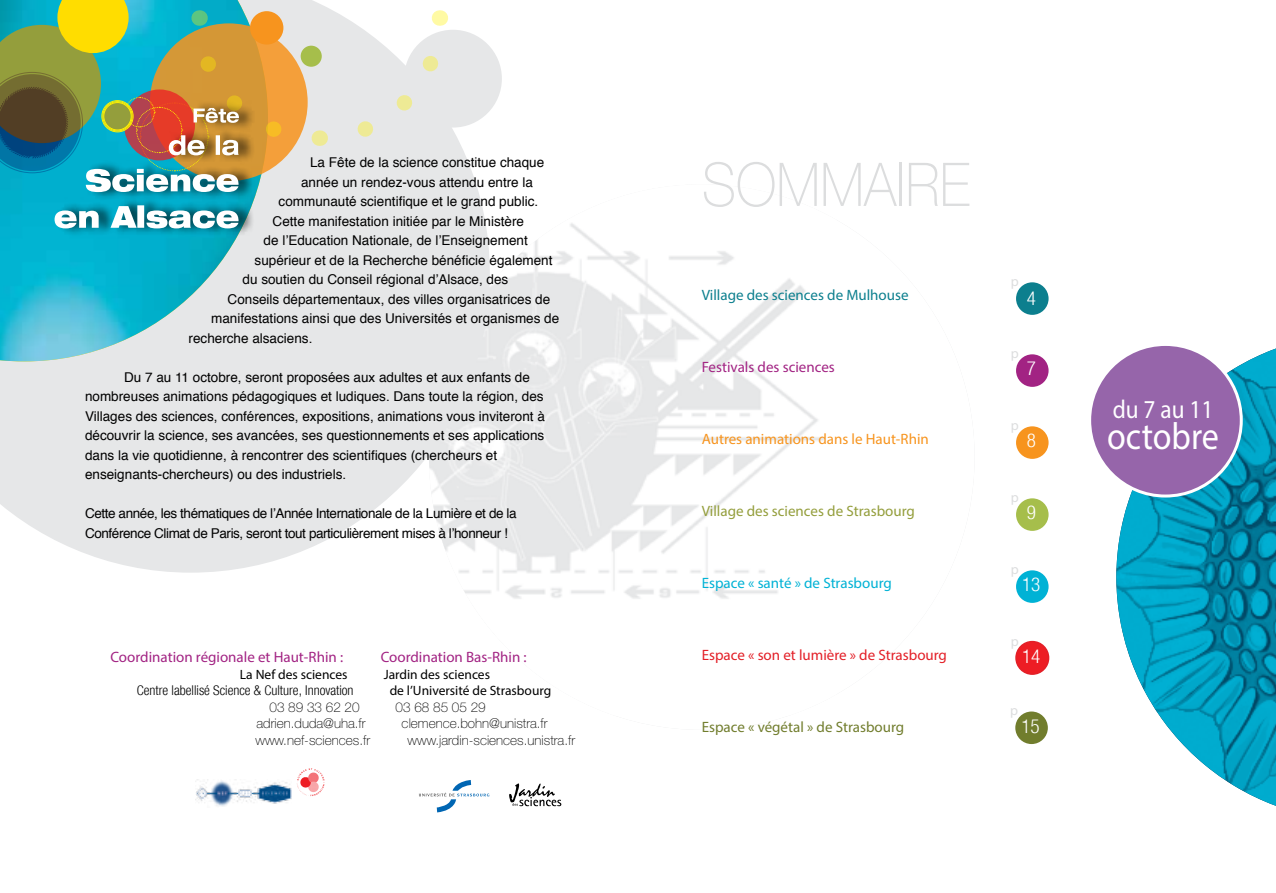
<style>
.page{position:relative;width:1276px;height:893px;background:#fff}
.page>*{position:absolute;margin:0;border:0;box-sizing:border-box;transform-origin:0 0}
.t1{font:100 condensed 60.3px "Helvetica Neue";color:#dcddde;scale:.9 1}
.t2{font:37.95px "Myriad Pro";color:#fff;scale:.9 1}
.t3{font:25.8px "Myriad Pro";color:#fff;scale:.9 1}
.t4{font:300 condensed 19.2px "Helvetica Neue";color:#fff}
.t5{font:15px "Myriad Pro";color:#a22383}
.t6{font:15px "Myriad Pro";color:#e31f27}
.t7{font:15px "Myriad Pro";color:#f7941e}
.t8{font:15px "Myriad Pro";color:#949e3c}
.t9{font:15px "Myriad Pro";color:#0c7f8e}
.t10{font:15px "Myriad Pro";color:#717d2d}
.t11{font:15px "Myriad Pro";color:#00b2d5}
.t12{font:14.1px "Myriad Pro";color:#dcddde}
.t13{font:13.5px/19.5px "Helvetica";color:#000}
.t14{font:13.5px/19.5px "Helvetica";letter-spacing:-.03em;color:#000}
.t15{font:100 condensed 13.5px/16.5px "Helvetica Neue";color:#000;text-align:center}
.t16{font:13.5px/16.5px "Myriad Pro";color:#000}
.t17{font:300 condensed 13.5px "Helvetica Neue";color:#000}
</style>
<div class="page">
<img style="left:464px;top:223px;width:360px;height:376px">
<div style="left:404px;top:30px;width:98px;height:98px;background:#e6e7e8;border-radius:50%"></div>
<svg style="left:0;top:4px;width:490px;height:569px;background:#e9eaea"></svg>
<img style="left:0;top:192px;width:268px;height:169px">
<img style="left:1116px;top:348px;width:160px;height:458px">
<svg style="left:345px;top:10px;width:110px;height:137px"></svg>
<svg style="left:301px;top:46px;width:21px;height:21px"></svg>
<div style="left:1089px;top:344px;width:152px;height:152px;background:#9665aa;border-radius:50%"></div>
<div style="left:1088px;top:343px;width:154px;height:154px;border:3px solid #fff;border-radius:50%"></div>
<div style="left:1016px;top:282px;width:32px;height:33px;background:#0c7f8e;border-radius:50%"></div>
<div style="left:1016px;top:354px;width:32px;height:33px;background:#a22383;border-radius:50%"></div>
<div style="left:1016px;top:426px;width:32px;height:33px;background:#f7941e;border-radius:50%"></div>
<div style="left:1016px;top:498px;width:32px;height:33px;background:#a6be4b;border-radius:50%"></div>
<div style="left:1016px;top:570px;width:32px;height:33px;background:#00b2d5;border-radius:50%"></div>
<div style="left:1016px;top:642px;width:32px;height:32px;background:#ed1d24;border-radius:50%"></div>
<div style="left:1015px;top:641px;width:34px;height:34px;border:2px solid #e31f27;border-radius:50%"></div>
<img style="left:195px;top:780px;width:96px;height:27px">
<svg style="left:297px;top:768px;width:28px;height:28px"></svg>
<div style="left:1015px;top:711px;width:33px;height:33px;background:#717d2d;border-radius:50%"></div>
<div style="left:55px;top:197px;width:200px;height:39px;background:#000;opacity:.66"></div>
<svg style="left:55px;top:205px;width:184px;height:23px"></svg>
<div style="left:86px;top:161px;width:170px;height:39px;background:#000;opacity:.66"></div>
<svg style="left:0;top:0;width:320px;height:192px;background:#8d9f74"></svg>
<svg style="left:509px;top:783px;width:52px;height:23px"></svg>
<svg style="left:419px;top:780px;width:70px;height:32px"></svg>
<p class="t13" style="left:310px;top:153px;width:236px">La Fête de la science constitue chaque</p>
<p class="t13" style="left:301px;top:173px;width:233px">année un rendez-vous attendu entre la</p>
<p class="t13" style="left:279px;top:192px;width:261px">communauté scientifique et le grand public.</p>
<p class="t13" style="left:273px;top:212px;width:253px">Cette manifestation initiée par le Ministère</p>
<p class="t13" style="left:264px;top:231px;width:266px">de l’Education Nationale, de l’Enseignement</p>
<p class="t13" style="left:255px;top:251px;width:299px">supérieur et de la Recherche bénéficie également</p>
<p class="t13" style="left:243px;top:270px;width:267px">du soutien du Conseil régional d’Alsace, des</p>
<p class="t13" style="left:228px;top:290px;width:324px">Conseils départementaux, des villes organisatrices de</p>
<p class="t13" style="left:211px;top:309px;width:350px">manifestations ainsi que des Universités et organismes de</p>
<p class="t13" style="left:189px;top:329px;width:125px">recherche alsaciens.</p>
<p class="t13" style="left:85px;top:368px;width:461px;text-indent:39px">Du 7 au 11 octobre, seront proposées aux adultes et aux enfants de nombreuses animations pédagogiques et ludiques. Dans toute la région, des Villages des sciences, conférences, expositions, animations vous inviteront à découvrir la science, ses avancées, ses questionnements et ses applications dans la vie quotidienne, à rencontrer des scientifiques (chercheurs et enseignants-chercheurs) ou des industriels.</p>
<p class="t14" style="left:85px;top:504px;width:433px">Cette année, les thématiques de l’Année Internationale de la Lumière et de la<br>Conférence Climat de Paris, seront tout particulièrement mises à l’honneur !</p>
<p class="t5" style="left:110px;top:648px;width:234px">Coordination régionale et Haut-Rhin :</p>
<p class="t16" style="left:240px;top:666px;width:109px">La Nef des sciences</p>
<p class="t17" style="left:137px;top:683px;width:218px">Centre labellisé Science &amp; Culture, Innovation</p>
<p class="t15" style="left:255px;top:699px;width:116px">03 89 33 62 20 adrien.duda@uha.fr www.nef-sciences.fr</p>
<p class="t5" style="left:381px;top:648px;width:147px">Coordination Bas-Rhin :</p>
<p class="t16" style="left:390px;top:666px;width:163px;text-indent:-6px">Jardin des sciences<br>de l’Université de Strasbourg</p>
<p class="t15" style="left:396px;top:699px;width:92px">03 68 85 05 29</p>
<p class="t15" style="left:402px;top:715px;width:147px">clemence.bohn@unistra.fr</p>
<p class="t15" style="left:408px;top:732px;width:169px">www.jardin-sciences.unistra.fr</p>
<h1 class="t1" style="left:702px;top:150px;width:300px">SOMMAIRE</h1>
<p class="t12" style="left:1011px;top:273px;width:9px">p</p>
<p class="t9" style="left:702px;top:286px;width:208px">Village des sciences de Mulhouse</p>
<h3 class="t4" style="left:1026px;top:287px;width:11px">4</h3>
<p class="t12" style="left:1011px;top:345px;width:9px">p</p>
<p class="t5" style="left:702px;top:358px;width:135px">Festivals des sciences</p>
<h3 class="t4" style="left:1026px;top:358px;width:11px">7</h3>
<p class="t12" style="left:1011px;top:417px;width:9px">p</p>
<p class="t7" style="left:702px;top:430px;width:229px">Autres animations dans le Haut-Rhin</p>
<h3 class="t4" style="left:1026px;top:430px;width:11px">8</h3>
<p class="t12" style="left:1011px;top:489px;width:9px">p</p>
<p class="t8" style="left:702px;top:502px;width:215px">Village des sciences de Strasbourg</p>
<h3 class="t4" style="left:1026px;top:502px;width:11px">9</h3>
<p class="t12" style="left:1011px;top:561px;width:9px">p</p>
<p class="t11" style="left:702px;top:574px;width:192px">Espace « santé » de Strasbourg</p>
<h3 class="t4" style="left:1022px;top:574px;width:20px">13</h3>
<p class="t12" style="left:1011px;top:632px;width:9px">p</p>
<p class="t6" style="left:702px;top:646px;width:247px">Espace « son et lumière » de Strasbourg</p>
<h3 class="t4" style="left:1022px;top:645px;width:20px">14</h3>
<p class="t10" style="left:702px;top:718px;width:204px">Espace « végétal » de Strasbourg</p>
<p class="t12" style="left:1010px;top:701px;width:9px">p</p>
<h3 class="t4" style="left:1021px;top:715px;width:20px">15</h3>
<h3 class="t3" style="left:1112px;top:394px;width:113px">du 7 au 11</h3>
<h2 class="t2" style="left:1107px;top:413px;width:126px">octobre</h2>
</div>
